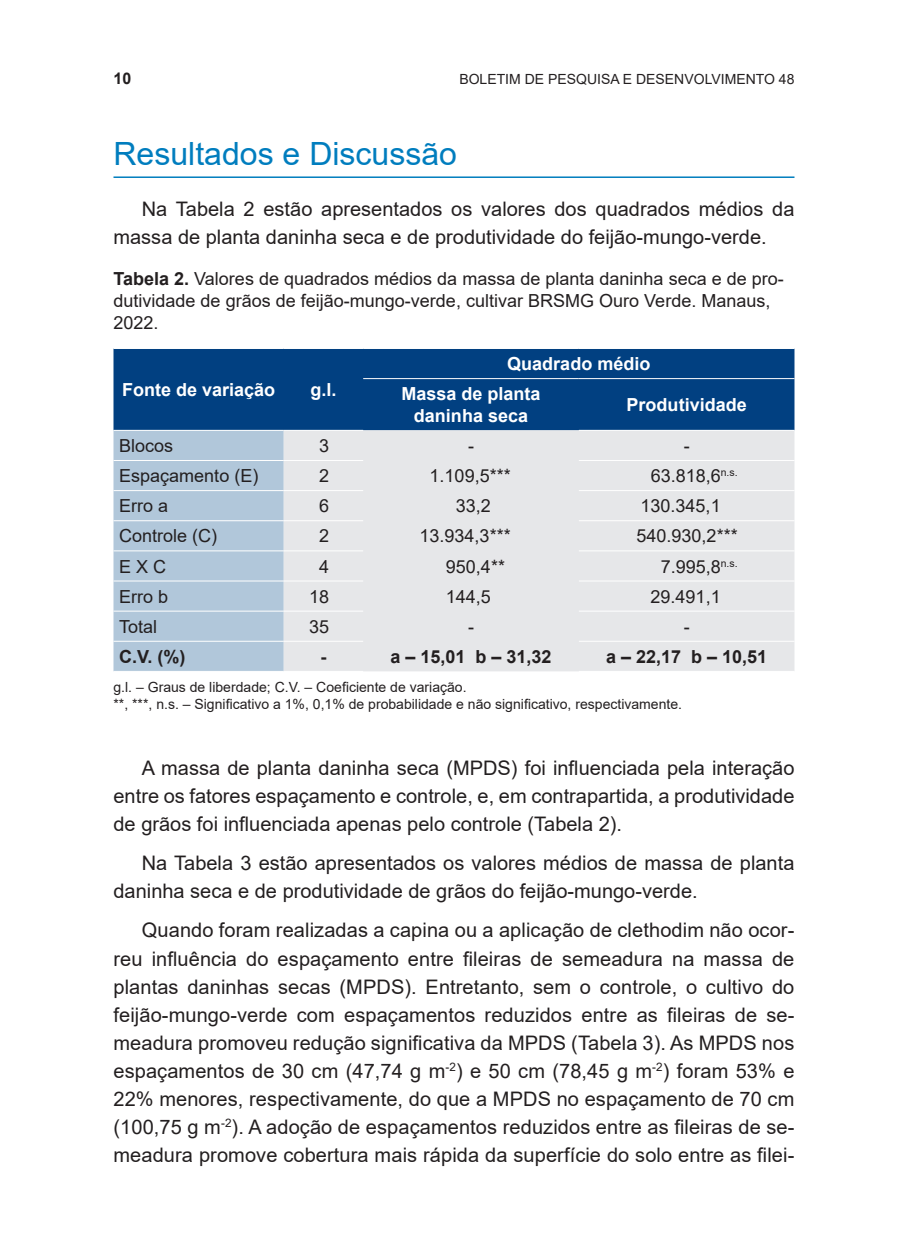
<style>
.page{position:relative;width:908px;height:1248px;background:#fff}
.page>*{position:absolute;margin:0;border:0;box-sizing:border-box;transform-origin:0 0}
.t1{font:32px "Arial";color:#007dbe}
.t2{font:20px/28px "Arial";color:#231f20}
.t3{font:18px/21.6px "Arial";color:#231f20}
.t4{font:700 18px/30.2px "Arial";color:#fff}
.t5{font:700 18px "Arial";color:#231f20}
.t6{font:700 16px "Arial";color:#231f20}
.t7{font:14px/16.8px "Arial";color:#231f20}
.s1{font-weight:700}
</style>
<div class="page">
<hr style="left:113px;top:176px;width:681px;height:2px;background:#007dbe">
<div style="left:113px;top:349px;width:681px;height:81px;background:#014081"></div>
<div style="left:113px;top:431px;width:170px;height:239px;background:#b1c7da"></div>
<div style="left:283px;top:430px;width:511px;height:241px;background:#e6e7e9"></div>
<hr style="left:578px;top:430px;width:216px;height:1px;background:#fff">
<hr style="left:283px;top:430px;width:80px;height:1px;background:#fff">
<hr style="left:363px;top:378px;width:215px;height:1px;background:#fff">
<hr style="left:578px;top:378px;width:216px;height:1px;background:#fff">
<hr style="left:113px;top:460px;width:170px;height:1px;background:#fff">
<hr style="left:283px;top:460px;width:80px;height:1px;background:#fff">
<hr style="left:578px;top:460px;width:216px;height:1px;background:#fff">
<hr style="left:113px;top:490px;width:170px;height:1px;background:#fff">
<hr style="left:283px;top:490px;width:80px;height:1px;background:#fff">
<hr style="left:578px;top:490px;width:216px;height:1px;background:#fff">
<hr style="left:113px;top:520px;width:170px;height:1px;background:#fff">
<hr style="left:283px;top:520px;width:80px;height:1px;background:#fff">
<hr style="left:578px;top:520px;width:216px;height:1px;background:#fff">
<hr style="left:113px;top:550px;width:170px;height:1px;background:#fff">
<hr style="left:283px;top:550px;width:80px;height:1px;background:#fff">
<hr style="left:578px;top:550px;width:216px;height:1px;background:#fff">
<hr style="left:113px;top:580px;width:170px;height:1px;background:#fff">
<hr style="left:283px;top:580px;width:80px;height:1px;background:#fff">
<hr style="left:578px;top:580px;width:216px;height:1px;background:#fff">
<hr style="left:113px;top:610px;width:170px;height:1px;background:#fff">
<hr style="left:283px;top:610px;width:80px;height:1px;background:#fff">
<hr style="left:578px;top:610px;width:216px;height:1px;background:#fff">
<hr style="left:113px;top:640px;width:170px;height:1px;background:#fff">
<hr style="left:283px;top:640px;width:80px;height:1px;background:#fff">
<hr style="left:578px;top:640px;width:216px;height:1px;background:#fff">
<hr style="left:283px;top:670px;width:80px;height:1px;background:#fff">
<hr style="left:578px;top:670px;width:216px;height:1px;background:#fff">
<p class="t6" style="left:113px;top:67px;width:19px">10</p>
<p class="t7" style="left:459px;top:70px;width:336px">BOLETIM DE PESQUISA E DESENVOLVIMENTO 48</p>
<h1 class="t1" style="left:113px;top:132px;width:345px">Resultados e Discussão</h1>
<p class="t2" style="left:113px;top:195px;width:682px;text-indent:28px">Na Tabela 2 estão apresentados os valores dos quadrados médios da massa de planta daninha seca e de produtividade do feijão-mungo-verde.</p>
<p class="t3" style="left:113px;top:268px;width:671px"><span class="s1">Tabela 2.</span> Valores de quadrados médios da massa de planta daninha seca e de pro&shy;dutividade de grãos de feijão-mungo-verde, cultivar BRSMG Ouro Verde. Manaus,<br>2022.</p>
<p class="t4" style="left:122px;top:375px;width:155px">Fonte de variação</p>
<p class="t4" style="left:310px;top:375px;width:28px">g.l.</p>
<p class="t4" style="left:401px;top:349px;width:250px;text-indent:106px">Quadrado médio<br>Massa de planta</p>
<p class="t4" style="left:414px;top:400px;width:116px">daninha seca</p>
<p class="t4" style="left:626px;top:390px;width:122px">Produtividade</p>
<p class="t3" style="left:119px;top:434px;width:56px">Blocos</p>
<p class="t3" style="left:319px;top:434px;width:12px">3</p>
<p class="t3" style="left:468px;top:434px;width:7px">-</p>
<p class="t3" style="left:683px;top:434px;width:7px">-</p>
<p class="t3" style="left:119px;top:465px;width:141px">Espaçamento (E)</p>
<p class="t3" style="left:319px;top:465px;width:12px">2</p>
<p class="t3" style="left:429px;top:465px;width:83px">1.109,5***</p>
<p class="t3" style="left:650px;top:465px;width:88px">63.818,6<sup>n.s.</sup></p>
<p class="t3" style="left:119px;top:495px;width:51px">Erro a</p>
<p class="t3" style="left:319px;top:495px;width:12px">6</p>
<p class="t3" style="left:455px;top:495px;width:37px">33,2</p>
<p class="t3" style="left:640px;top:495px;width:82px">130.345,1</p>
<p class="t3" style="left:119px;top:525px;width:100px">Controle (C)</p>
<p class="t3" style="left:319px;top:525px;width:12px">2</p>
<p class="t3" style="left:419px;top:525px;width:93px">13.934,3***</p>
<p class="t3" style="left:636px;top:525px;width:103px">540.930,2***</p>
<p class="t3" style="left:119px;top:555px;width:49px">E X C</p>
<p class="t3" style="left:319px;top:555px;width:12px">4</p>
<p class="t3" style="left:445px;top:555px;width:61px">950,4**</p>
<p class="t3" style="left:660px;top:555px;width:79px">7.995,8<sup>n.s.</sup></p>
<p class="t3" style="left:119px;top:585px;width:51px">Erro b</p>
<p class="t3" style="left:309px;top:585px;width:22px">18</p>
<p class="t3" style="left:445px;top:585px;width:47px">144,5</p>
<p class="t3" style="left:650px;top:585px;width:72px">29.491,1</p>
<p class="t3" style="left:119px;top:615px;width:40px">Total</p>
<p class="t3" style="left:309px;top:615px;width:22px">35</p>
<p class="t3" style="left:468px;top:615px;width:7px">-</p>
<p class="t3" style="left:683px;top:615px;width:7px">-</p>
<p class="t5" style="left:119px;top:643px;width:68px">C.V. (%)</p>
<p class="t5" style="left:320px;top:643px;width:7px">-</p>
<p class="t5" style="left:390px;top:643px;width:163px">a – 15,01 b – 31,32</p>
<p class="t5" style="left:605px;top:643px;width:163px">a – 22,17 b – 10,51</p>
<p class="t7" style="left:113px;top:678px;width:570px">g.l. – Graus de liberdade; C.V. – Coeficiente de variação.<br>**, ***, n.s. – Significativo a 1%, 0,1% de probabilidade e não significativo, respectivamente.</p>
<p class="t2" style="left:113px;top:753px;width:682px;text-align:justify;text-indent:28px">A massa de planta daninha seca (MPDS) foi influenciada pela interação entre os fatores espaçamento e controle, e, em contrapartida, a produtividade de grãos foi influenciada apenas pelo controle (Tabela 2).</p>
<p class="t2" style="left:113px;top:848px;width:682px;text-indent:28px">Na Tabela 3 estão apresentados os valores médios de massa de planta daninha seca e de produtividade de grãos do feijão-mungo-verde.</p>
<p class="t2" style="left:113px;top:916px;width:682px;text-align:justify;text-indent:28px">Quando foram realizadas a capina ou a aplicação de clethodim não ocor&shy;reu influência do espaçamento entre fileiras de semeadura na massa de plantas daninhas secas (MPDS). Entretanto, sem o controle, o cultivo do feijão-mungo-verde com espaçamentos reduzidos entre as fileiras de se&shy;meadura promoveu redução significativa da MPDS (Tabela 3). As MPDS nos espaçamentos de 30 cm (47,74 g m<sup>-2</sup>) e 50 cm (78,45 g m<sup>-2</sup>) foram 53% e 22% menores, respectivamente, do que a MPDS no espaçamento de 70 cm (100,75 g m<sup>-2</sup>). A adoção de espaçamentos reduzidos entre as fileiras de se&shy;meadura promove cobertura mais rápida da superfície do solo entre as filei-</p>
</div>
